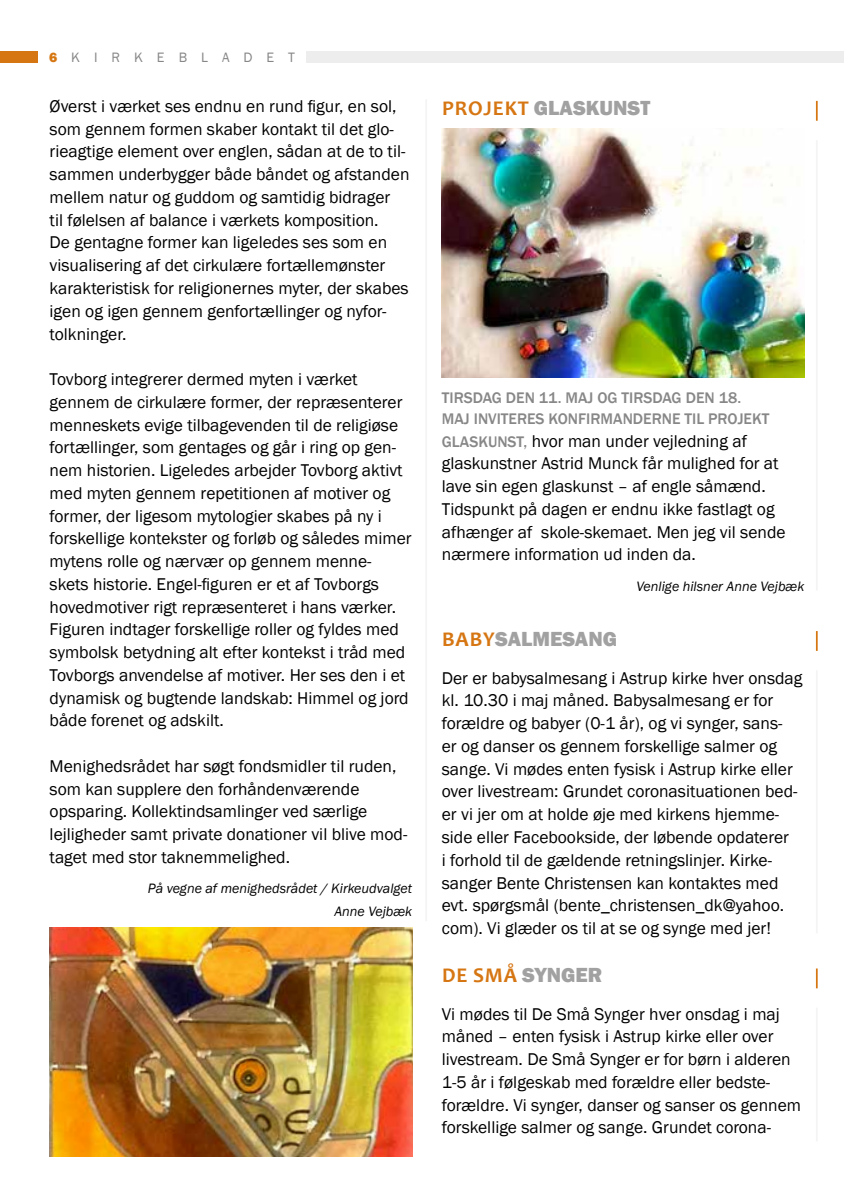
<style>
.page{position:relative;width:844px;height:1191px;background:#fff}
.page>*{position:absolute;margin:0;border:0;box-sizing:border-box;transform-origin:0 0}
.t1{font:800 21px "Franklin Gothic";color:#a1a1a1}
.t2{font:17.5px/22.8px "Franklin Gothic";color:#000}
.t3{font:500 15.75px/21px "Franklin Gothic";color:#878787}
.t4{font:italic 14px/22.8px "Franklin Gothic";color:#000;text-align:right}
.t5{font:14px "Franklin Gothic";letter-spacing:1em;color:#878787}
.s1{font-weight:800;color:#d67613}
.s2{font-family:"Candara";font-weight:700;color:#d67613}
.s3{font-weight:500;font-size:15.75px;color:#878787}
</style>
<div class="page">
<div style="left:306px;top:51px;width:537px;height:11px;background:#ededed"></div>
<div style="left:0;top:51px;width:38px;height:11px;background:#d67613"></div>
<hr style="left:815px;top:101px;width:2px;height:20px;background:#d67613">
<hr style="left:815px;top:631px;width:2px;height:20px;background:#d67613">
<hr style="left:815px;top:968px;width:2px;height:20px;background:#d67613">
<hr style="left:815px;top:140px;width:2px;height:450px;background:#f4f4f4">
<hr style="left:815px;top:670px;width:2px;height:263px;background:#f4f4f4">
<hr style="left:815px;top:1007px;width:2px;height:134px;background:#f4f4f4">
<hr style="left:425px;top:99px;width:2px;height:822px;background:#f4f4f4">
<img style="left:441px;top:128px;width:363px;height:250px">
<img style="left:50px;top:928px;width:362px;height:228px">
<p class="t5" style="left:49px;top:49px;width:247px"><span class="s1">6</span>KIRKEBLADET</p>
<p class="t2" style="left:50px;top:95px;width:361px">Øverst i værket ses endnu en rund figur, en sol, som gennem formen skaber kontakt til det glo&shy;rieagtige element over englen, sådan at de to til&shy;sammen underbygger både båndet og afstanden mellem natur og guddom og samtidig bidrager<br>til følelsen af balance i værkets komposition.<br>De gentagne former kan ligeledes ses som en visualisering af det cirkulære fortællemønster karakteristisk for religionernes myter, der skabes igen og igen gennem genfortællinger og nyfor&shy;tolkninger.</p>
<p class="t2" style="left:50px;top:368px;width:363px">Tovborg integrerer dermed myten i værket gennem de cirkulære former, der repræsenterer menneskets evige tilbagevenden til de religiøse fortællinger, som gentages og går i ring op gen&shy;nem historien. Ligeledes arbejder Tovborg aktivt med myten gennem repetitionen af motiver og former, der ligesom mytologier skabes på ny i forskellige kontekster og forløb og således mimer mytens rolle og nærvær op gennem menne&shy;skets historie. Engel-figuren er et af Tovborgs hovedmotiver rigt repræsenteret i hans værker.<br>Figuren indtager forskellige roller og fyldes med symbolsk betydning alt efter kontekst i tråd med Tovborgs anvendelse af motiver. Her ses den i et dynamisk og bugtende landskab: Himmel og jord både forenet og adskilt.</p>
<p class="t2" style="left:50px;top:755px;width:359px">Menighedsrådet har søgt fondsmidler til ruden, som kan supplere den forhåndenværende opsparing. Kollektindsamlinger ved særlige lejligheder samt private donationer vil blive mod&shy;taget med stor taknemmelighed.</p>
<p class="t4" style="left:148px;top:877px;width:265px">På vegne af menighedsrådet / Kirkeudvalget<br>Anne Vejbæk</p>
<p class="t1" style="left:442px;top:94px;width:209px"><span class="s2">PROJEKT</span> GLASKUNST</p>
<p class="t3" style="left:441px;top:387px;width:329px">TIRSDAG DEN 11. MAJ OG TIRSDAG DEN 18.<br>MAJ INVITERES KONFIRMANDERNE TIL PROJEKT</p>
<p class="t2" style="left:441px;top:430px;width:345px"><span class="s3">GLASKUNST,</span> hvor man under vejledning af glaskunstner Astrid Munck får mulighed for at lave sin egen glaskunst – af engle såmænd.<br>Tidspunkt på dagen er endnu ikke fastlagt og afhænger af skole-skemaet. Men jeg vil sende nærmere information ud inden da.</p>
<p class="t4" style="left:636px;top:575px;width:169px">Venlige hilsner Anne Vejbæk</p>
<p class="t1" style="left:442px;top:625px;width:176px"><span class="s2">BABY</span>SALMESANG</p>
<p class="t2" style="left:441px;top:667px;width:362px">Der er babysalmesang i Astrup kirke hver onsdag kl. 10.30 i maj måned. Babysalmesang er for forældre og babyer (0-1 år), og vi synger, sans-<br>er og danser os gennem forskellige salmer og sange. Vi mødes enten fysisk i Astrup kirke eller over livestream: Grundet coronasituationen bed&shy;er vi jer om at holde øje med kirkens hjemme&shy;side eller Facebookside, der løbende opdaterer<br>i forhold til de gældende retningslinjer. Kirke&shy;sanger Bente Christensen kan kontaktes med evt. spørgsmål (bente_christensen_dk@yahoo. com). Vi glæder os til at se og synge med jer!</p>
<p class="t1" style="left:442px;top:961px;width:162px"><span class="s2">DE SMÅ</span> SYNGER</p>
<p class="t2" style="left:441px;top:1002px;width:360px">Vi mødes til De Små Synger hver onsdag i maj måned – enten fysisk i Astrup kirke eller over livestream. De Små Synger er for børn i alderen 1-5 år i følgeskab med forældre eller bedste&shy;forældre. Vi synger, danser og sanser os gennem forskellige salmer og sange. Grundet corona-</p>
</div>
